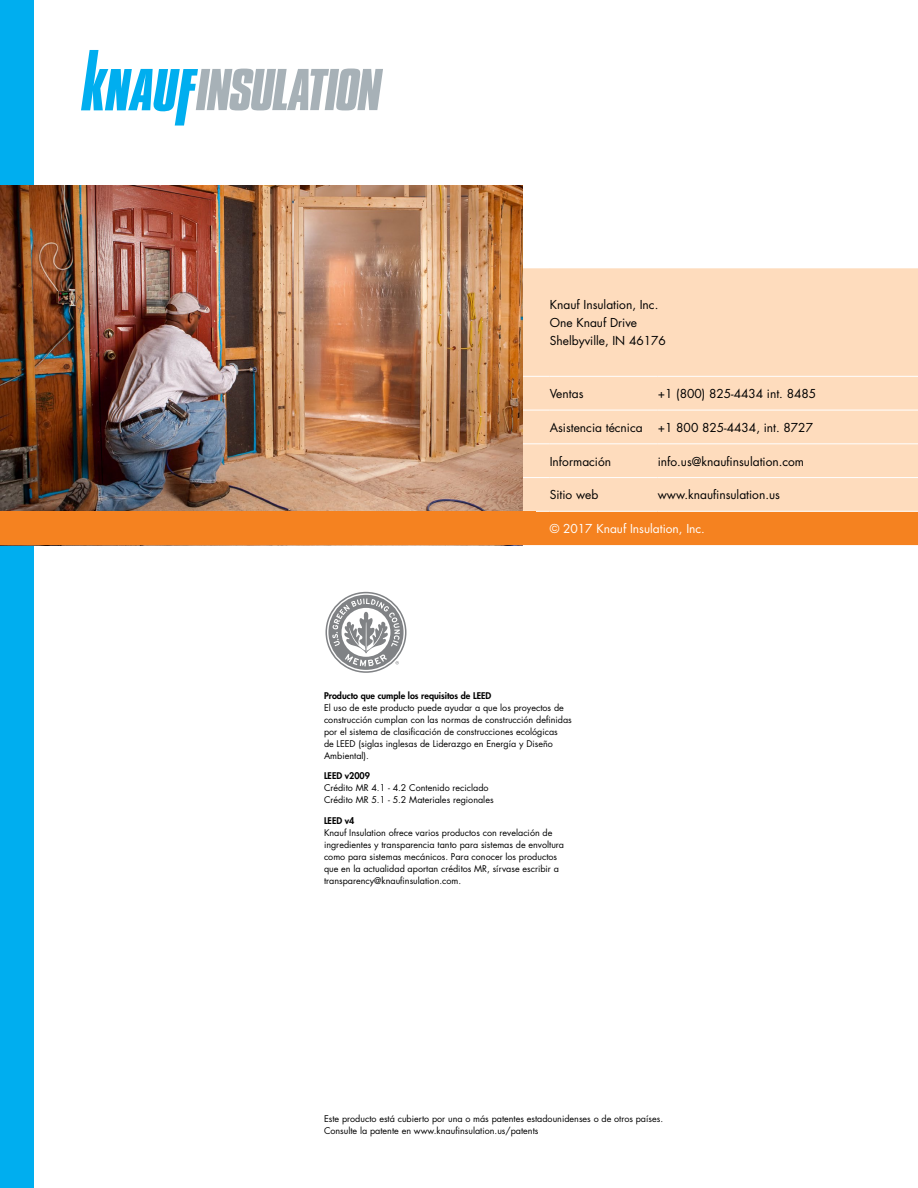
<style>
.page{position:relative;width:918px;height:1188px;background:#fff}
.page>*{position:absolute;margin:0;border:0;box-sizing:border-box;transform-origin:0 0}
.t1{font:12px/18px "Futura Std";color:#000}
.t2{font:12px "Futura Std";color:#fff}
.t3{font:9px/12px "Futura Std";color:#000}
.t4{font:800 9px "Futura Std";color:#000}
</style>
<div class="page">
<div style="left:523px;top:268px;width:395px;height:243px;background:#fedcbd"></div>
<div style="left:536px;top:512px;width:382px;height:33px;background:#f58220"></div>
<hr style="left:469px;top:376px;width:81px;height:1px;background:#fff">
<hr style="left:550px;top:376px;width:108px;height:1px;background:#fff">
<hr style="left:658px;top:376px;width:260px;height:1px;background:#fff">
<hr style="left:469px;top:410px;width:81px;height:1px;background:#fff">
<hr style="left:550px;top:410px;width:108px;height:1px;background:#fff">
<hr style="left:658px;top:410px;width:260px;height:1px;background:#fff">
<hr style="left:469px;top:443px;width:81px;height:1px;background:#fff">
<hr style="left:550px;top:443px;width:108px;height:1px;background:#fff">
<hr style="left:658px;top:443px;width:260px;height:1px;background:#fff">
<hr style="left:469px;top:477px;width:81px;height:1px;background:#fff">
<hr style="left:550px;top:477px;width:108px;height:1px;background:#fff">
<hr style="left:658px;top:477px;width:260px;height:1px;background:#fff">
<div style="left:0;top:0;width:34px;height:1188px;background:#00aeef"></div>
<img style="left:0;top:186px;width:523px;height:326px">
<div style="left:0;top:512px;width:536px;height:33px;background:#f58220"></div>
<svg style="left:81px;top:50px;width:302px;height:76px"></svg>
<svg style="left:326px;top:592px;width:80px;height:81px"></svg>
<h1 class="t1" style="left:550px;top:296px;width:118px">Knauf Insulation, Inc.<br>One Knauf Drive<br>Shelbyville, IN 46176</h1>
<h1 class="t1" style="left:550px;top:385px;width:35px">Ventas</h1>
<h1 class="t1" style="left:658px;top:385px;width:160px">+1 (800) 825-4434 int. 8485</h1>
<h1 class="t1" style="left:550px;top:419px;width:94px">Asistencia técnica</h1>
<h1 class="t1" style="left:658px;top:419px;width:157px">+1 800 825-4434, int. 8727</h1>
<h1 class="t1" style="left:550px;top:452px;width:63px">Información</h1>
<h1 class="t1" style="left:658px;top:452px;width:148px">info.us@knaufinsulation.com</h1>
<h1 class="t1" style="left:550px;top:486px;width:50px">Sitio web</h1>
<h1 class="t1" style="left:658px;top:486px;width:124px">www.knaufinsulation.us</h1>
<h1 class="t2" style="left:550px;top:521px;width:157px">© 2017 Knauf Insulation, Inc.</h1>
<p class="t4" style="left:324px;top:690px;width:169px">Producto que cumple los requisitos de LEED</p>
<p class="t3" style="left:324px;top:701px;width:249px">El uso de este producto puede ayudar a que los proyectos de construcción cumplan con las normas de construcción definidas por el sistema de clasificación de construcciones ecológicas<br>de LEED (siglas inglesas de Liderazgo en Energía y Diseño Ambiental).</p>
<p class="t4" style="left:324px;top:770px;width:48px">LEED v2009</p>
<p class="t3" style="left:324px;top:782px;width:171px">Crédito MR 4.1 - 4.2 Contenido reciclado<br>Crédito MR 5.1 - 5.2 Materiales regionales</p>
<p class="t4" style="left:324px;top:815px;width:32px">LEED v4</p>
<p class="t3" style="left:324px;top:827px;width:242px">Knauf Insulation ofrece varios productos con revelación de ingredientes y transparencia tanto para sistemas de envoltura como para sistemas mecánicos. Para conocer los productos que en la actualidad aportan créditos MR, sírvase escribir a transparency@knaufinsulation.com.</p>
<p class="t3" style="left:324px;top:1113px;width:341px">Este producto está cubierto por una o más patentes estadounidenses o de otros países.<br>Consulte la patente en www.knaufinsulation.us/patents</p>
</div>
